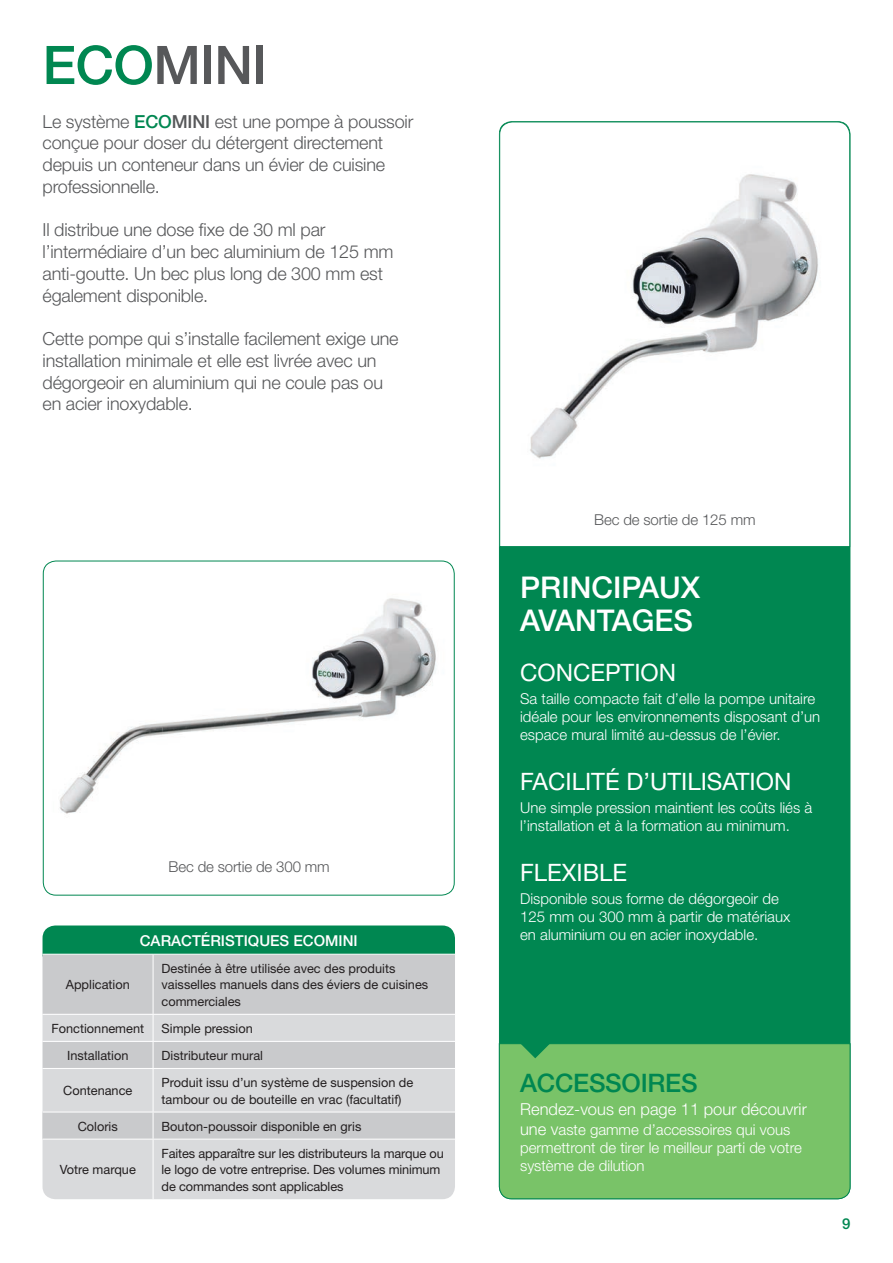
<style>
.page{position:relative;width:893px;height:1263px;background:#fff}
.page>*{position:absolute;margin:0;border:0;box-sizing:border-box;transform-origin:0 0}
.Stand_First{font:500 53.25px "Helvetica Neue";letter-spacing:-.01em;color:#57585a}
.Key_Features_Title{font:500 30px/33px "Helvetica Neue";color:#fff}
.t1{font:500 25.5px "Helvetica Neue";letter-spacing:-.01em;color:#008751}
.Key_Feature_Subhead{font:24px "Helvetica Neue";color:#fff}
.Stand_First-2{font:300 18px/21.8px "Helvetica Neue";letter-spacing:-.01em;color:#57585a}
.t2{font:300 16.5px "Helvetica Neue";color:#fff}
.Key_Features_Bullets{font:300 15px/18px "Helvetica Neue";color:#fff}
.Stand_First-3{font:300 15px "Helvetica Neue";letter-spacing:-.01em;color:#57585a}
.Table_Title{font:500 15px "Helvetica Neue";color:#fff}
.Stand_First-4{font:500 15px "Helvetica Neue";color:#008751}
.Table_Text{font:12.75px/16.5px "Helvetica Neue";color:#231f20}
.s1{color:#008751}
.s2{font-weight:500;color:#008751}
.s3{font-weight:500}
.s4{font-size:16.5px}
</style>
<div class="page">
<div style="left:499px;top:121px;width:351px;height:1078px;background:#008751;border-radius:13px"></div>
<svg style="left:43px;top:925px;width:412px;height:29px;background:#088a56"></svg>
<div style="left:43px;top:955px;width:412px;height:59px;background:#c9cacc"></div>
<hr style="left:153px;top:954px;width:1px;height:60px;background:#fff">
<svg style="left:43px;top:1015px;width:412px;height:184px;background:#d5d6d8"></svg>
<hr style="left:43px;top:1139px;width:110px;height:1px;background:#fff">
<hr style="left:153px;top:1139px;width:302px;height:1px;background:#fff">
<hr style="left:153px;top:1139px;width:1px;height:60px;background:#fff">
<img style="left:43px;top:561px;width:411px;height:334px">
<div style="left:43px;top:561px;width:412px;height:334px;border:1px solid #008751;border-radius:13px"></div>
<svg style="left:499px;top:121px;width:351px;height:426px;background:#edefef"></svg>
<div style="left:499px;top:1043px;width:352px;height:156px;background:#79c368"></div>
<svg style="left:520px;top:1043px;width:30px;height:15px"></svg>
<p class="Stand_First" style="left:43px;top:33px;width:226px"><span class="s1">ECO</span>MINI</p>
<p class="Stand_First-2" style="left:43px;top:110px;width:372px">Le système <span class="s2">ECO</span><span class="s3">MINI</span> est une pompe à poussoir conçue pour doser du détergent directement depuis un conteneur dans un évier de cuisine professionnelle.</p>
<p class="Stand_First-2" style="left:43px;top:219px;width:353px">Il distribue une dose fixe de 30 ml par l’intermédiaire d’un bec aluminium de 125 mm anti-goutte. Un bec plus long de 300 mm est également disponible.</p>
<p class="Stand_First-2" style="left:43px;top:327px;width:358px">Cette pompe qui s’installe facilement exige une installation minimale et elle est livrée avec un dégorgeoir en aluminium qui ne coule pas ou en acier inoxydable.</p>
<p class="Stand_First-3" style="left:169px;top:858px;width:163px">Bec de sortie de 300 mm</p>
<p class="Table_Text" style="left:66px;top:976px;width:65px">Application</p>
<p class="Table_Title" style="left:140px;top:931px;width:219px">CARACTÉRISTIQUES ECOMINI</p>
<p class="Table_Text" style="left:162px;top:960px;width:268px">Destinée à être utilisée avec des produits vaisselles manuels dans des éviers de cuisines commerciales</p>
<p class="Table_Text" style="left:52px;top:1020px;width:94px">Fonctionnement</p>
<p class="Table_Text" style="left:162px;top:1020px;width:93px">Simple pression</p>
<p class="Table_Text" style="left:67px;top:1047px;width:63px">Installation</p>
<p class="Table_Text" style="left:162px;top:1047px;width:103px">Distributeur mural</p>
<p class="Table_Text" style="left:63px;top:1082px;width:71px">Contenance</p>
<p class="Table_Text" style="left:162px;top:1074px;width:253px">Produit issu d’un système de suspension de tambour ou de bouteille en vrac (facultatif)</p>
<p class="Table_Text" style="left:78px;top:1118px;width:42px">Coloris</p>
<p class="Table_Text" style="left:162px;top:1118px;width:201px">Bouton-poussoir disponible en gris</p>
<p class="Table_Text" style="left:60px;top:1161px;width:78px">Votre marque</p>
<p class="Table_Text" style="left:162px;top:1145px;width:284px">Faites apparaître sur les distributeurs la marque ou le logo de votre entreprise. Des volumes minimum de commandes sont applicables</p>
<p class="Stand_First-3" style="left:594px;top:510px;width:163px">Bec de sortie de 125 mm</p>
<p class="Key_Features_Title" style="left:520px;top:571px;width:182px">PRINCIPAUX<br>AVANTAGES</p>
<p class="Key_Feature_Subhead" style="left:520px;top:658px;width:157px">CONCEPTION</p>
<p class="Key_Features_Bullets" style="left:520px;top:689px;width:302px">Sa taille compacte fait d’elle la pompe unitaire idéale pour les environnements disposant d’un espace mural limité au-dessus de l’évier.</p>
<p class="Key_Feature_Subhead" style="left:520px;top:767px;width:273px">FACILITÉ D’UTILISATION</p>
<p class="Key_Features_Bullets" style="left:520px;top:798px;width:293px">Une simple pression maintient les coûts liés à l’installation et à la formation au minimum.</p>
<p class="Key_Feature_Subhead" style="left:520px;top:858px;width:109px">FLEXIBLE</p>
<p class="Key_Features_Bullets" style="left:520px;top:889px;width:272px">Disponible sous forme de dégorgeoir de<br>125 mm ou 300 mm à partir de matériaux en aluminium ou en acier inoxydable.</p>
<p class="t1" style="left:520px;top:1067px;width:179px">ACCESSOIRES</p>
<p class="t2" style="left:520px;top:1099px;width:288px">Rendez-vous en page 11 pour découvrir</p>
<p class="Key_Features_Bullets" style="left:520px;top:1120px;width:283px"><span class="s4">une v</span>aste gamme d’accessoires qui vous permettront de tirer le meilleur parti de votre système de dilution</p>
<p class="Stand_First-4" style="left:842px;top:1215px;width:10px">9</p>
</div>
